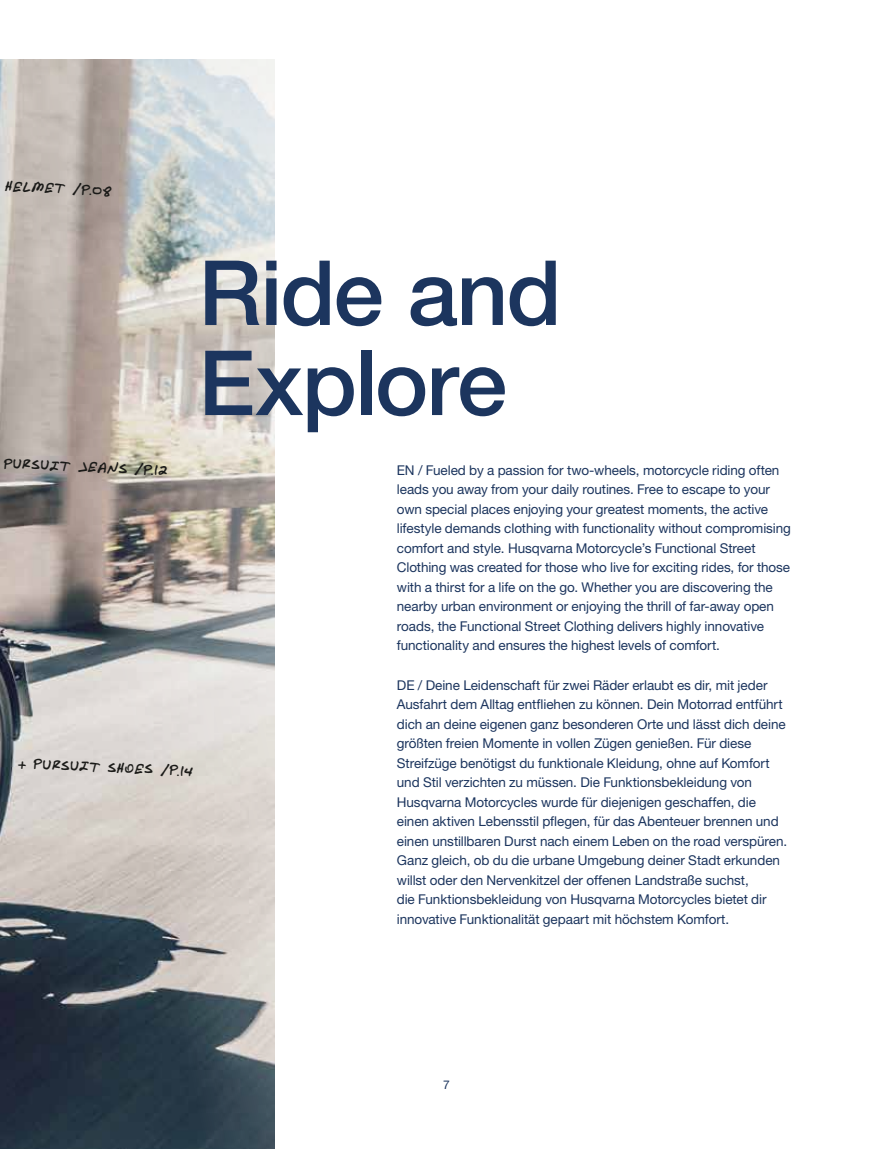
<style>
.page{position:relative;width:893px;height:1149px;background:#fff}
.page>*{position:absolute;margin:0;border:0;box-sizing:border-box;transform-origin:0 0}
.t1{font:500 90px/90px "Helvetica Neue LT Pro";letter-spacing:-.02em;color:#1c355e}
.t2{font:15.75px "Evangelos";color:#1a1a18}
.t3{font:13.5px/19.5px "Helvetica Neue LT Pro";letter-spacing:-.005em;color:#1c355e}
.t4{font:12px "Helvetica Neue LT Pro";color:#1c355e}
</style>
<div class="page">
<img style="left:0;top:60px;width:274px;height:1088px">
<p class="t2" style="left:5px;top:177px;width:109px;rotate:2deg">HELMET /P.08</p>
<p class="t2" style="left:4px;top:454px;width:166px;rotate:2deg">PURSUIT JEANS /P.12</p>
<p class="t2" style="left:18px;top:754px;width:178px;rotate:2deg">+ PURSUIT SHOES /P.14</p>
<h1 class="t1" style="left:198px;top:247px;width:365px">Ride and<br>Explore</h1>
<p class="t3" style="left:397px;top:460px;width:396px">EN / Fueled by a passion for two-wheels, motorcycle riding often leads you away from your daily routines. Free to escape to your own special places enjoying your greatest moments, the active lifestyle demands clothing with functionality without compromising comfort and style. Husqvarna Motorcycle’s Functional Street Clothing was created for those who live for exciting rides, for those with a thirst for a life on the go. Whether you are discovering the nearby urban environment or enjoying the thrill of far-away open roads, the Functional Street Clothing delivers highly innovative functionality and ensures the highest levels of comfort.</p>
<p class="t3" style="left:397px;top:674px;width:392px">DE / Deine Leidenschaft für zwei Räder erlaubt es dir, mit jeder Ausfahrt dem Alltag entfliehen zu können. Dein Motorrad entführt dich an deine eigenen ganz besonderen Orte und lässt dich deine größten freien Momente in vollen Zügen genießen. Für diese Streifzüge benötigst du funktionale Kleidung, ohne auf Komfort und Stil verzichten zu müssen. Die Funktionsbekleidung von Husqvarna Motorcycles wurde für diejenigen geschaffen, die einen aktiven Lebensstil pflegen, für das Abenteuer brennen und einen unstillbaren Durst nach einem Leben on the road verspüren.<br>Ganz gleich, ob du die urbane Umgebung deiner Stadt erkunden willst oder den Nervenkitzel der offenen Landstraße suchst,<br>die Funktionsbekleidung von Husqvarna Motorcycles bietet dir innovative Funktionalität gepaart mit höchstem Komfort.</p>
<p class="t4" style="left:443px;top:1077px;width:8px">7</p>
</div>
